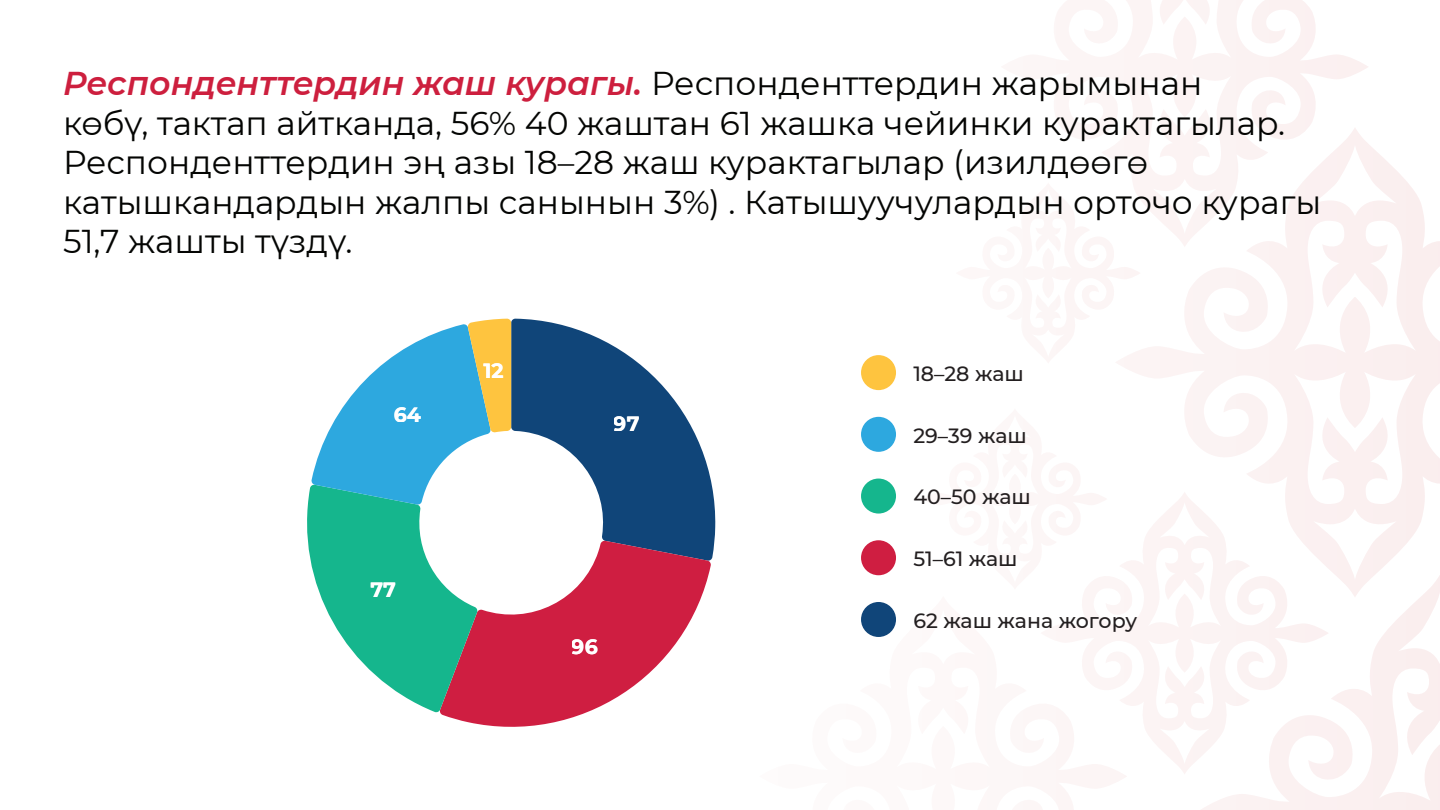
<style>
.page{position:relative;width:1440px;height:810px;background:#fff}
.page>*{position:absolute;margin:0;border:0;box-sizing:border-box;transform-origin:0 0}
.t1{font:33px/39.6px "Montserrat";color:#040503}
.t2{font:500 20.55px "Montserrat";color:#231f20}
.t3{font:700 20.55px "Montserrat";color:#fff}
.s1{font-weight:600;font-style:italic;color:#cd1f3e}
</style>
<div class="page">
<svg style="left:1124px;top:0;width:245px;height:247px"></svg>
<div style="left:861px;top:355px;width:35px;height:35px;background:#fec43f;border-radius:50%"></div>
<div style="left:861px;top:417px;width:35px;height:35px;background:#2da8df;border-radius:50%"></div>
<div style="left:861px;top:479px;width:35px;height:35px;background:#15b68d;border-radius:50%"></div>
<div style="left:861px;top:540px;width:35px;height:35px;background:#cf1e41;border-radius:50%"></div>
<div style="left:861px;top:602px;width:35px;height:35px;background:#104579;border-radius:50%"></div>
<svg style="left:511px;top:319px;width:205px;height:241px;fill:#104579"></svg>
<svg style="left:440px;top:540px;width:271px;height:187px;fill:#cf1e41"></svg>
<svg style="left:307px;top:319px;width:204px;height:394px"></svg>
<p class="t1" style="left:63px;top:62px;width:1260px"><span class="s1">Респонденттердин жаш курагы.</span> Респонденттердин жарымынан<br>көбү, тактап айтканда, 56% 40 жаштан 61 жашка чейинки курактагылар.<br>Респонденттердин эң азы 18–28 жаш курактагылар (изилдөөгө катышкандардын жалпы санынын 3%) . Катышуучулардын орточо курагы 51,7 жашты түздү.</p>
<p class="t3" style="left:394px;top:399px;width:29px">64</p>
<p class="t3" style="left:484px;top:356px;width:22px">12</p>
<p class="t3" style="left:370px;top:575px;width:27px">77</p>
<p class="t3" style="left:614px;top:408px;width:27px">97</p>
<p class="t3" style="left:572px;top:632px;width:28px">96</p>
<p class="t2" style="left:913px;top:359px;width:112px">18–28 жаш</p>
<p class="t2" style="left:913px;top:421px;width:115px">29–39 жаш</p>
<p class="t2" style="left:913px;top:483px;width:119px">40–50 жаш</p>
<p class="t2" style="left:913px;top:544px;width:106px">51–61 жаш</p>
<p class="t2" style="left:913px;top:606px;width:225px">62 жаш жана жогору</p>
</div>
